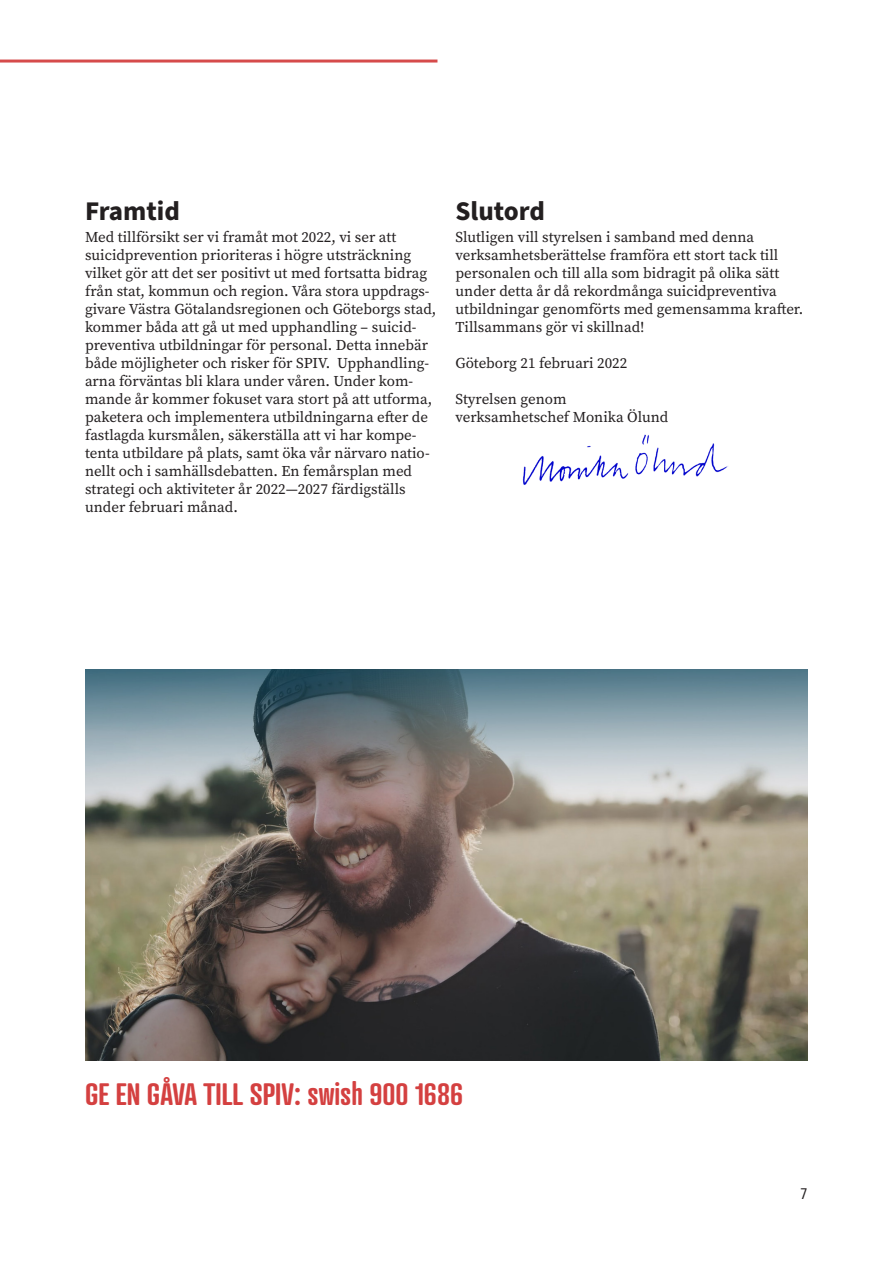
<style>
.page{position:relative;width:893px;height:1263px;background:#fff}
.page>*{position:absolute;margin:0;border:0;box-sizing:border-box;transform-origin:0 0}
.t1{font:600 30px "Atrament";color:#d44040}
.mellanrub_1{font:700 27px "Source Sans Pro";color:#231f20}
.bröd1{font:15px/18px "Source Serif Pro";color:#231f20}
.t2{font:15px "URWDIN";color:#231f20}
</style>
<div class="page">
<img style="left:522px;top:434px;width:206px;height:51px">
<hr style="left:0;top:60px;width:437px;height:3px;background:#d64b4b">
<img style="left:85px;top:669px;width:723px;height:392px">
<p class="mellanrub_1" style="left:85px;top:193px;width:96px">Framtid</p>
<p class="bröd1" style="left:85px;top:228px;width:353px">Med tillförsikt ser vi framåt mot 2022, vi ser att suicidprevention prioriteras i högre utsträckning vilket gör att det ser positivt ut med fortsatta bidrag från stat, kommun och region. Våra stora uppdrags&shy;givare Västra Götalandsregionen och Göteborgs stad, kommer båda att gå ut med upphandling – suicid&shy;preventiva utbildningar för personal. Detta innebär både möjligheter och risker för SPIV. Upphandling&shy;arna förväntas bli klara under våren. Under kom&shy;mande år kommer fokuset vara stort på att utforma, paketera och implementera utbildningarna efter de fastlagda kursmålen, säkerställa att vi har kompe&shy;tenta utbildare på plats, samt öka vår närvaro natio&shy;nellt och i samhällsdebatten. En femårsplan med strategi och aktiviteter år 2022—2027 färdigställs under februari månad.</p>
<p class="mellanrub_1" style="left:455px;top:193px;width:91px">Slutord</p>
<p class="bröd1" style="left:455px;top:228px;width:349px">Slutligen vill styrelsen i samband med denna verksamhetsberättelse framföra ett stort tack till personalen och till alla som bidragit på olika sätt under detta år då rekordmånga suicidpreventiva utbildningar genomförts med gemensamma krafter.<br>Tillsammans gör vi skillnad!</p>
<p class="bröd1" style="left:455px;top:354px;width:173px">Göteborg 21 februari 2022</p>
<p class="bröd1" style="left:455px;top:390px;width:214px">Styrelsen genom verksamhetschef Monika Ölund</p>
<p class="t1" style="left:85px;top:1075px;width:380px">GE EN GÅVA TILL SPIV: swish 900 1686</p>
<p class="t2" style="left:800px;top:1184px;width:10px">7</p>
</div>
